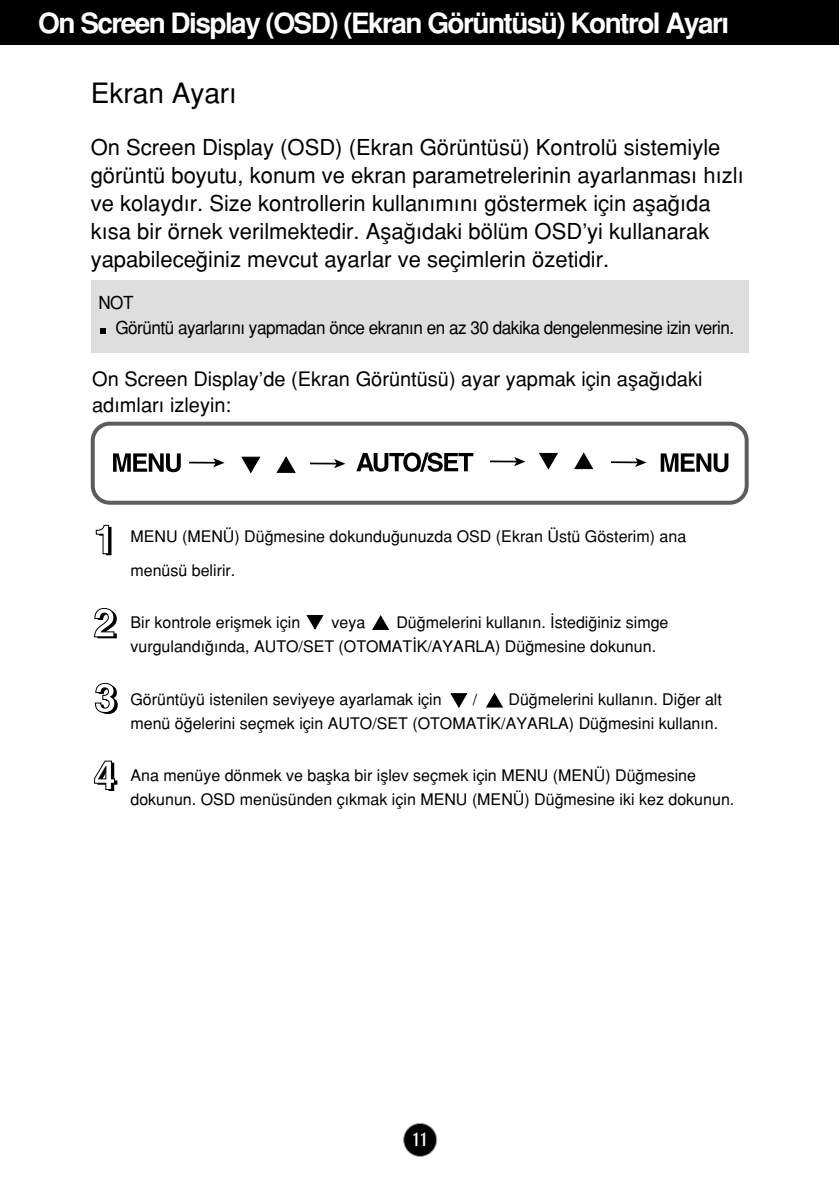
<style>
.page{position:relative;width:839px;height:1189px;background:#fff}
.page>*{position:absolute;margin:0;border:0;box-sizing:border-box;transform-origin:0 0}
.t1{font:28px "Helvetica Turk B";letter-spacing:-.055em;color:#fff}
.t2{font:28px "Helvetica Turk";color:#000}
.t3{font:22px/28px "Helvetica Turk";color:#000}
.t4{font:20px/26px "Helvetica Turk";color:#000}
.t5{font:700 20px "Optima";color:#fff;scale:.7 1}
.t6{font:18px/24.6px "Helvetica Turk";letter-spacing:-.03em;color:#000;scale:.95 1}
.t7{font:16px/24px "Helvetica Turk";color:#000}
</style>
<div class="page">
<div style="left:403px;top:1123px;width:33px;height:33px;background:#000;border-radius:50%"></div>
<div style="left:403px;top:1123px;width:34px;height:34px;border:2px solid #a5a5a5;border-radius:50%"></div>
<div style="left:0;top:0;width:839px;height:45px;background:#000"></div>
<div style="left:91px;top:280px;width:657px;height:72px;background:#dedede"></div>
<svg style="left:100px;top:328px;width:6px;height:6px"></svg>
<svg style="left:95px;top:524px;width:16px;height:31px"></svg>
<svg style="left:94px;top:607px;width:23px;height:31px"></svg>
<svg style="left:94px;top:760px;width:23px;height:31px"></svg>
<svg style="left:91px;top:422px;width:657px;height:83px"></svg>
<svg style="left:307px;top:615px;width:16px;height:14px"></svg>
<svg style="left:373px;top:616px;width:16px;height:13px"></svg>
<svg style="left:451px;top:693px;width:16px;height:14px"></svg>
<svg style="left:486px;top:693px;width:16px;height:14px"></svg>
<svg style="left:94px;top:682px;width:24px;height:32px"></svg>
<h1 class="t1" style="left:38px;top:13px;width:692px">On Screen Display (OSD) (Ekran Görüntüsü) Kontrol Ayar›</h1>
<h1 class="t2" style="left:91px;top:83px;width:148px">Ekran Ayar›</h1>
<p class="t3" style="left:91px;top:137px;width:654px">On Screen Display (OSD) (Ekran Görüntüsü) Kontrolü sistemiyle görüntü boyutu, konum ve ekran parametrelerinin ayarlanmas› h›zl› ve kolayd›r. Size kontrollerin kullan›m›n› göstermek için afla¤›da k›sa bir örnek verilmektedir. Afla¤›daki bölüm OSD’yi kullanarak yapabilece¤iniz mevcut ayarlar ve seçimlerin özetidir.</p>
<p class="t6" style="left:115px;top:293px;width:653px;text-indent:-17px">NOT<br>Görüntü ayarlar›n› yapmadan önce ekran›n en az 30 dakika dengelenmesine izin verin.</p>
<p class="t4" style="left:92px;top:368px;width:612px">On Screen Display’de (Ekran Görüntüsü) ayar yapmak için afla¤›daki ad›mlar› izleyin:</p>
<p class="t7" style="left:130px;top:522px;width:557px;line-height:34px">MENU (MENÜ) Dü¤mesine dokundu¤unuzda OSD (Ekran Üstü Gösterim) ana menüsü belirir.</p>
<p class="t7" style="left:130px;top:613px;width:539px;text-indent:266px">Dü¤melerini kullan›n. ‹stedi¤iniz simge vurguland›¤›nda, AUTO/SET (OTOMAT‹K/AYARLA) Dü¤mesine dokunun.</p>
<p class="t7" style="left:130px;top:689px;width:313px">Görüntüyü istenilen seviyeye ayarlamak için</p>
<p class="t7" style="left:473px;top:689px;width:6px">/</p>
<p class="t7" style="left:130px;top:613px;width:171px">Bir kontrole eriflmek için</p>
<p class="t7" style="left:331px;top:613px;width:35px">veya</p>
<p class="t7" style="left:130px;top:689px;width:593px;text-align:right">Dü¤melerini kullan›n. Di¤er alt<br>menü ö¤elerini seçmek için AUTO/SET (OTOMAT‹K/AYARLA) Dü¤mesini kullan›n.</p>
<p class="t7" style="left:130px;top:766px;width:605px">Ana menüye dönmek ve baflka bir ifllev seçmek için MENU (MENÜ) Dü¤mesine dokunun. OSD menüsünden ç›kmak için MENU (MENÜ) Dü¤mesine iki kez dokunun.</p>
<p class="t5" style="left:412px;top:1131px;width:23px">11</p>
</div>
